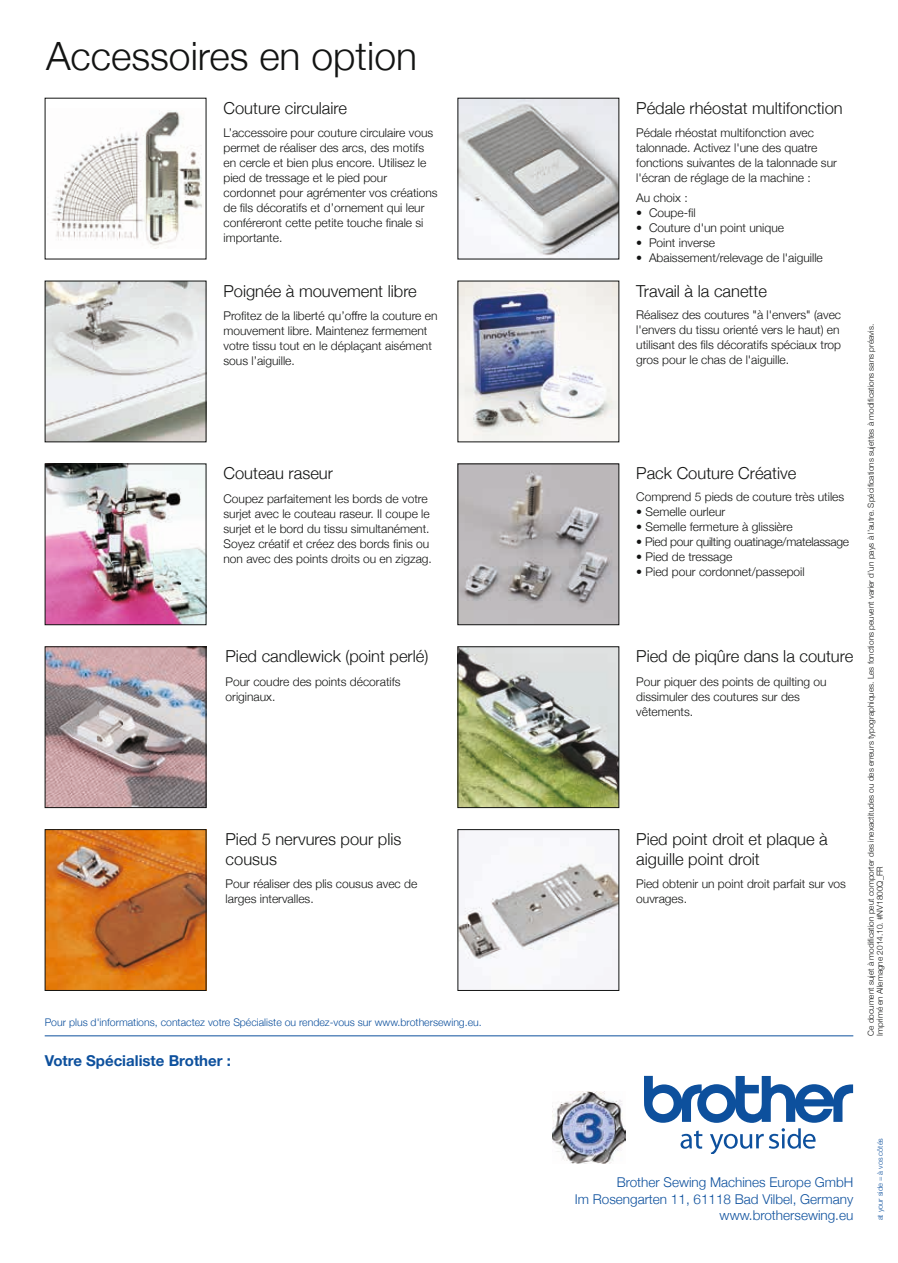
<style>
.page{position:relative;width:898px;height:1263px;background:#fff}
.page>*{position:absolute;margin:0;border:0;box-sizing:border-box;transform-origin:0 0}
.t1{font:300 39px "Helvetica Neue";color:#131413}
.t2{font:300 16.5px/19.5px "Helvetica Neue";color:#131413}
.t3{font:700 15px "Helvetica Neue";color:#0d509d}
.t4{font:300 13.5px/16.5px "Helvetica Neue";color:#0d509d;text-align:right}
.t5{font:300 12px/15px "Helvetica Neue";color:#131413}
.t6{font:300 12px "Helvetica Neue";letter-spacing:-.02em;color:#131413}
.t7{font:300 10.5px "Helvetica Neue";color:#0d509d}
.t8{font:300 8.25px/9px "Helvetica Neue";color:#131413}
.t9{font:300 7.35px "Helvetica Neue";color:#0d509d}
</style>
<div class="page">
<img style="left:52px;top:111px;width:150px;height:138px">
<img style="left:47px;top:283px;width:157px;height:157px">
<img style="left:47px;top:465px;width:157px;height:158px">
<div style="left:45px;top:463px;width:161px;height:162px;border:1px solid #131413"></div>
<img style="left:459px;top:100px;width:158px;height:157px">
<svg style="left:644px;top:1076px;width:208px;height:77px"></svg>
<hr style="left:45px;top:1035px;width:808px;height:1px;background:#0d509d">
<img style="left:47px;top:648px;width:157px;height:158px">
<div style="left:45px;top:646px;width:161px;height:162px;border:1px solid #131413"></div>
<img style="left:47px;top:831px;width:157px;height:158px">
<div style="left:45px;top:829px;width:161px;height:162px;border:1px solid #131413"></div>
<img style="left:459px;top:283px;width:158px;height:157px">
<img style="left:459px;top:648px;width:158px;height:158px">
<div style="left:457px;top:646px;width:162px;height:162px;border:1px solid #131413"></div>
<img style="left:459px;top:465px;width:158px;height:158px">
<img style="left:459px;top:831px;width:158px;height:158px">
<div style="left:457px;top:829px;width:162px;height:162px;border:1px solid #131413"></div>
<hr style="left:897px;top:116px;width:1px;height:853px;background:#b3bed4">
<hr style="left:897px;top:995px;width:1px;height:225px;background:#0d509d">
<hr style="left:897px;top:0;width:1px;height:124px;background:#fff">
<img style="left:552px;top:1091px;width:73px;height:72px">
<h1 class="t1" style="left:46px;top:24px;width:372px">Accessoires en option</h1>
<h2 class="t2" style="left:223px;top:97px;width:125px">Couture circulaire</h2>
<p class="t5" style="left:223px;top:125px;width:216px">L’accessoire pour couture circulaire vous permet de réaliser des arcs, des motifs en cercle et bien plus encore. Utilisez le pied de tressage et le pied pour cordonnet pour agrémenter vos créations de fils décoratifs et d’ornement qui leur conféreront cette petite touche finale si importante.</p>
<h2 class="t2" style="left:223px;top:280px;width:195px">Poignée à mouvement libre</h2>
<p class="t5" style="left:223px;top:308px;width:215px">Profitez de la liberté qu’offre la couture en mouvement libre. Maintenez fermement votre tissu tout en le déplaçant aisément sous l’aiguille.</p>
<h2 class="t2" style="left:223px;top:463px;width:111px">Couteau raseur</h2>
<p class="t5" style="left:223px;top:490px;width:210px">Coupez parfaitement les bords de votre surjet avec le couteau raseur. Il coupe le surjet et le bord du tissu simultanément.<br>Soyez créatif et créez des bords finis ou non avec des points droits ou en zigzag.</p>
<h2 class="t2" style="left:225px;top:646px;width:204px">Pied candlewick (point perlé)</h2>
<p class="t5" style="left:225px;top:673px;width:176px">Pour coudre des points décoratifs originaux.</p>
<h2 class="t2" style="left:225px;top:829px;width:177px">Pied 5 nervures pour plis cousus</h2>
<p class="t5" style="left:225px;top:876px;width:193px">Pour réaliser des plis cousus avec de larges intervalles.</p>
<p class="t7" style="left:45px;top:1014px;width:438px">Pour plus d'informations, contactez votre Spécialiste ou rendez-vous sur www.brothersewing.eu.</p>
<p class="t3" style="left:45px;top:1048px;width:188px">Votre Spécialiste Brother :</p>
<h2 class="t2" style="left:636px;top:97px;width:208px">Pédale rhéostat multifonction</h2>
<p class="t5" style="left:636px;top:125px;width:202px">Pédale rhéostat multifonction avec talonnade. Activez l'une des quatre fonctions suivantes de la talonnade sur l'écran de réglage de la machine :</p>
<p class="t5" style="left:636px;top:189px;width:53px">Au choix :</p>
<p class="t5" style="left:636px;top:204px;width:61px">• Coupe-fil</p>
<p class="t5" style="left:636px;top:219px;width:149px">• Couture d'un point unique</p>
<p class="t5" style="left:636px;top:234px;width:80px">• Point inverse</p>
<p class="t5" style="left:636px;top:249px;width:188px">• Abaissement/relevage de l'aiguille</p>
<h2 class="t2" style="left:636px;top:280px;width:132px">Travail à la canette</h2>
<p class="t5" style="left:636px;top:306px;width:206px">Réalisez des coutures "à l'envers" (avec l'envers du tissu orienté vers le haut) en utilisant des fils décoratifs spéciaux trop gros pour le chas de l'aiguille.</p>
<h2 class="t2" style="left:636px;top:463px;width:161px">Pack Couture Créative</h2>
<p class="t5" style="left:636px;top:489px;width:209px">Comprend 5 pieds de couture très utiles</p>
<p class="t5" style="left:636px;top:504px;width:90px">• Semelle ourleur</p>
<p class="t5" style="left:636px;top:519px;width:158px">• Semelle fermeture à glissière</p>
<p class="t6" style="left:636px;top:532px;width:214px">• Pied pour quilting ouatinage/matelassage</p>
<p class="t5" style="left:636px;top:549px;width:98px">• Pied de tressage</p>
<p class="t5" style="left:636px;top:564px;width:170px">• Pied pour cordonnet/passepoil</p>
<h2 class="t2" style="left:636px;top:646px;width:218px">Pied de piqûre dans la couture</h2>
<p class="t5" style="left:636px;top:673px;width:192px">Pour piquer des points de quilting ou dissimuler des coutures sur des vêtements.</p>
<h2 class="t2" style="left:636px;top:829px;width:193px">Pied point droit et plaque à aiguille point droit</h2>
<p class="t5" style="left:636px;top:876px;width:211px">Pied obtenir un point droit parfait sur vos ouvrages.</p>
<p class="t8" style="left:865px;top:1036px;width:713px;rotate:-90deg">Ce document sujet à modification peut comporter des inexactitudes ou des erreurs typographiques. Les fonctions peuvent varier d’un pays à l’autre. Spécifications sujettes à modifications sans préavis.<br>Imprimé en Allemagne 2014.10. #NV1800Q_FR</p>
<p class="t4" style="left:574px;top:1173px;width:280px">Brother Sewing Machines Europe GmbH<br>Im Rosengarten 11, 61118 Bad Vilbel, Germany www.brothersewing.eu</p>
<p class="t9" style="left:873px;top:1220px;width:84px;rotate:-90deg">at your side = à vos côtés</p>
</div>
